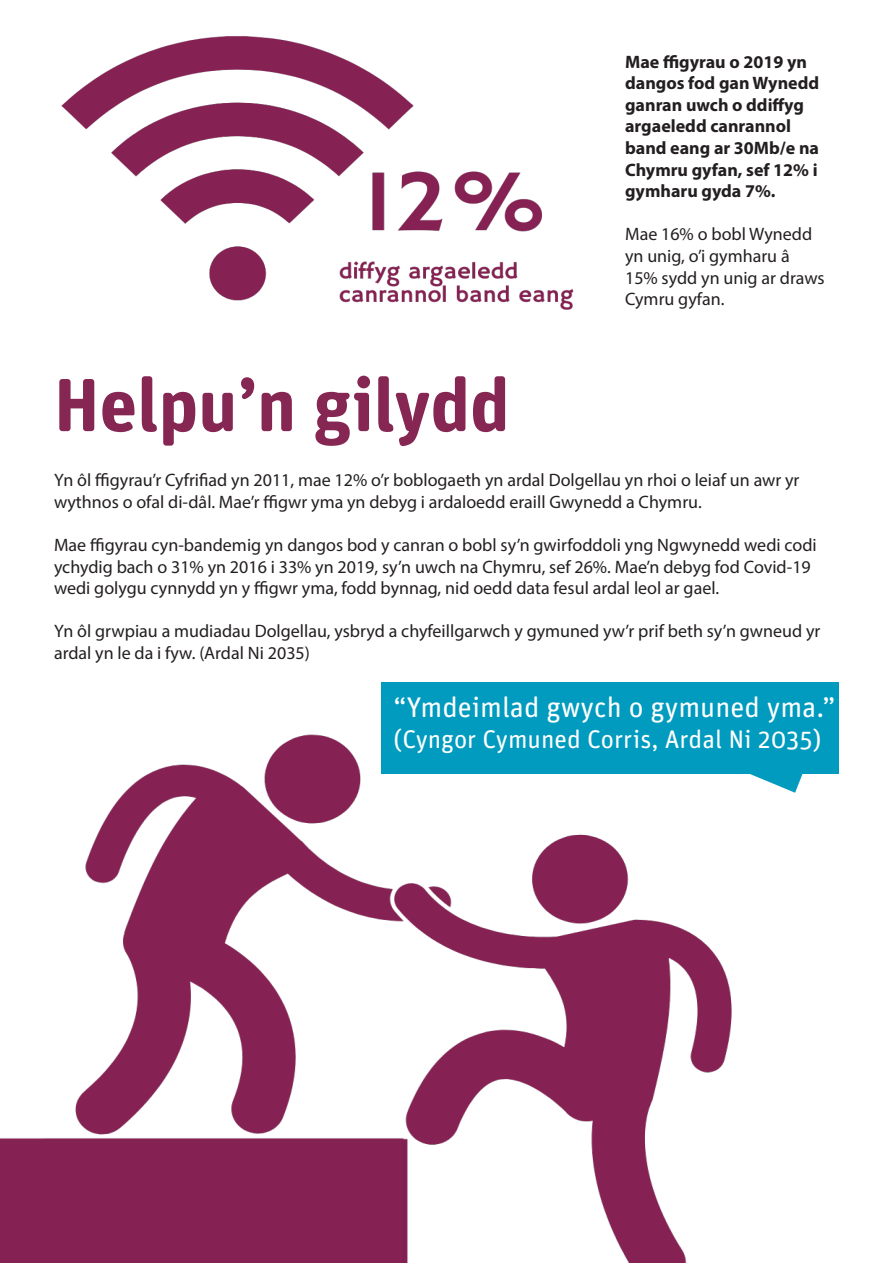
<style>
.page{position:relative;width:893px;height:1263px;background:#fff}
.page>*{position:absolute;margin:0;border:0;box-sizing:border-box;transform-origin:0 0}
.t1{font:700 75px "Unit Rounded Pro";color:#862653}
.t2{font:28.5px "Unit Rounded Pro";color:#fff}
.t3{font:25.5px "Unit Rounded Pro";color:#fff}
.t4{font:18px/21.6px "Myriad Pro";color:#231f20}
.t5{font:700 18px/21.6px "Myriad Pro";color:#231f20}
</style>
<div class="page">
<img style="left:112px;top:734px;width:620px;height:529px">
<img style="left:0;top:808px;width:556px;height:455px">
<svg style="left:750px;top:774px;width:53px;height:19px"></svg>
<div style="left:381px;top:682px;width:458px;height:92px;background:#019bbf"></div>
<img style="left:61px;top:36px;width:513px;height:274px">
<p class="t5" style="left:625px;top:50px;width:196px">Mae ffigyrau o 2019 yn dangos fod gan Wynedd ganran uwch o ddiffyg argaeledd canrannol band eang ar 30Mb/e na<br>Chymru gyfan, sef 12% i gymharu gyda 7%.</p>
<p class="t4" style="left:625px;top:223px;width:201px">Mae 16% o bobl Wynedd yn unig, o’i gymharu â<br>15% sydd yn unig ar draws<br>Cymru gyfan.</p>
<p class="t1" style="left:54px;top:351px;width:457px">Helpu’n gilydd</p>
<p class="t4" style="left:54px;top:469px;width:747px">Yn ôl ffigyrau’r Cyfrifiad yn 2011, mae 12% o’r boblogaeth yn ardal Dolgellau yn rhoi o leiaf un awr yr wythnos o ofal di-dâl. Mae’r ffigwr yma yn debyg i ardaloedd eraill Gwynedd a Chymru.</p>
<p class="t4" style="left:54px;top:534px;width:764px">Mae ffigyrau cyn-bandemig yn dangos bod y canran o bobl sy’n gwirfoddoli yng Ngwynedd wedi codi ychydig bach o 31% yn 2016 i 33% yn 2019, sy’n uwch na Chymru, sef 26%. Mae’n debyg fod Covid-19 wedi golygu cynnydd yn y ffigwr yma, fodd bynnag, nid oedd data fesul ardal leol ar gael.</p>
<p class="t4" style="left:54px;top:620px;width:768px">Yn ôl grwpiau a mudiadau Dolgellau, ysbryd a chyfeillgarwch y gymuned yw’r prif beth sy’n gwneud yr ardal yn le da i fyw. (Ardal Ni 2035)</p>
<p class="t2" style="left:393px;top:688px;width:444px">“Ymdeimlad gwych o gymuned yma.”</p>
<p class="t3" style="left:393px;top:721px;width:430px">(Cyngor Cymuned Corris, Ardal Ni 2035)</p>
</div>
